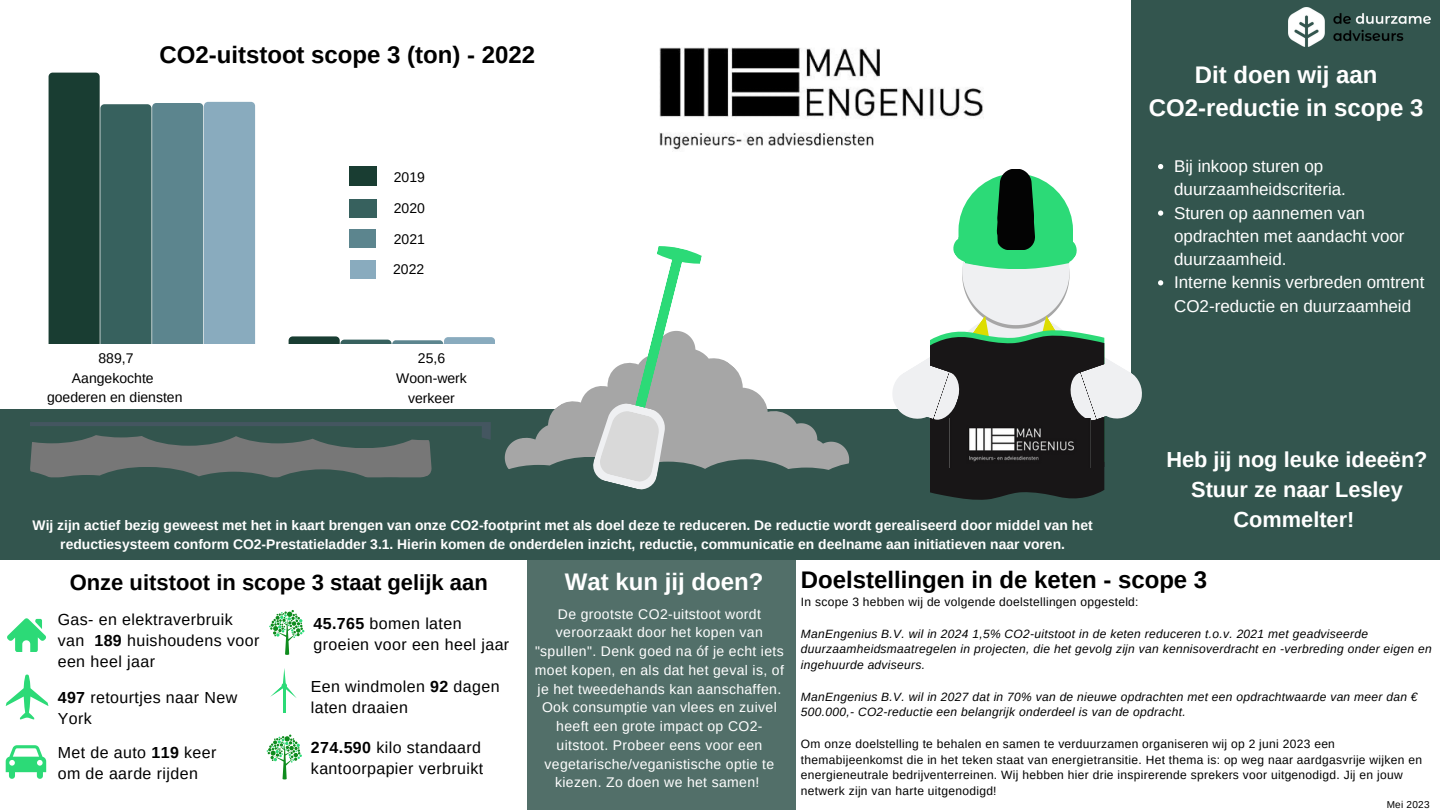
<style>
.page{position:relative;width:1440px;height:810px;background:#fff}
.page>*{position:absolute;margin:0;border:0;box-sizing:border-box;transform-origin:0 0}
.t1{font:700 24px "Arimo";color:#000}
.t2{font:700 24px "Arimo";color:#fff}
.t3{font:700 22px "Arimo";color:#000}
.t4{font:700 21.8px/30px "Arimo";color:#fff;text-align:center}
.t5{font:17px/23.2px "Arimo";color:#fff}
.t6{font:16px/21px "Arimo";letter-spacing:.025em;color:#000}
.t7{font:14px/18.8px "Arimo";letter-spacing:.025em;color:#fff;text-align:center}
.t8{font:14px "Arimo";color:#000}
.t9{font:700 13.9px/18.8px "Arimo";color:#fff;text-align:center}
.t10{font:12px/15.8px "Arimo";letter-spacing:.025em;color:#000}
.t11{font:italic 12px/15.8px "Arimo";letter-spacing:.025em;color:#000}
.t12{font:10px "Arimo";letter-spacing:.025em;color:#000}
.s1{font-weight:700}
</style>
<div class="page">
<div style="left:1131px;top:0;width:309px;height:517px;background:#33554e"></div>
<div style="left:527px;top:559px;width:269px;height:251px;background:#526f69"></div>
<svg style="left:7px;top:618px;width:39px;height:34px"></svg>
<svg style="left:6px;top:674px;width:42px;height:45px"></svg>
<svg style="left:269px;top:610px;width:35px;height:45px"></svg>
<svg style="left:6px;top:745px;width:40px;height:34px"></svg>
<div style="left:0;top:409px;width:1440px;height:78px;background:#33554e"></div>
<div style="left:0;top:467px;width:1440px;height:92px;background:#33554e"></div>
<img style="left:659px;top:47px;width:221px;height:26px">
<svg style="left:30px;top:73px;width:1112px;height:427px"></svg>
<img style="left:1289px;top:8px;width:142px;height:39px">
<img style="left:950px;top:418px;width:140px;height:49px">
<svg style="left:267px;top:735px;width:35px;height:45px"></svg>
<hr style="left:283px;top:686px;width:2px;height:27px;background:#2cda77">
<svg style="left:270px;top:668px;width:27px;height:30px"></svg>
<img style="left:349px;top:166px;width:27px;height:20px">
<img style="left:349px;top:200px;width:27px;height:18px">
<img style="left:349px;top:229px;width:27px;height:19px">
<img style="left:350px;top:260px;width:26px;height:18px">
<svg style="left:1158px;top:164px;width:5px;height:5px"></svg>
<svg style="left:1158px;top:210px;width:5px;height:6px"></svg>
<svg style="left:1158px;top:280px;width:5px;height:5px"></svg>
<p class="t1" style="left:159px;top:42px;width:377px">CO2-uitstoot scope 3 (ton) - 2022</p>
<p class="t8" style="left:394px;top:169px;width:33px">2019</p>
<p class="t8" style="left:394px;top:200px;width:33px">2020</p>
<p class="t8" style="left:394px;top:231px;width:33px">2021</p>
<p class="t8" style="left:393px;top:261px;width:33px">2022</p>
<p class="t8" style="left:99px;top:350px;width:37px">889,7</p>
<p class="t8" style="left:418px;top:350px;width:29px">25,6</p>
<p class="t8" style="left:72px;top:370px;width:83px">Aangekochte</p>
<p class="t8" style="left:47px;top:390px;width:137px">goederen en diensten</p>
<p class="t8" style="left:396px;top:370px;width:72px">Woon-werk</p>
<p class="t8" style="left:408px;top:390px;width:48px">verkeer</p>
<p class="t9" style="left:33px;top:516px;width:1062px">Wij zijn actief bezig geweest met het in kaart brengen van onze CO2-footprint met als doel deze te reduceren. De reductie wordt gerealiseerd door middel van het reductiesysteem conform CO2-Prestatieladder 3.1. Hierin komen de onderdelen inzicht, reductie, communicatie en deelname aan initiatieven naar voren.</p>
<p class="t2" style="left:1195px;top:62px;width:184px">Dit doen wij aan</p>
<p class="t2" style="left:1149px;top:95px;width:276px">CO2-reductie in scope 3</p>
<p class="t5" style="left:1174px;top:155px;width:173px">Bij inkoop sturen op duurzaamheidscriteria.</p>
<p class="t5" style="left:1174px;top:201px;width:232px">Sturen op aannemen van opdrachten met aandacht voor duurzaamheid.</p>
<p class="t5" style="left:1174px;top:271px;width:252px">Interne kennis verbreden omtrent<br>CO2-reductie en duurzaamheid</p>
<p class="t4" style="left:1166px;top:444px;width:263px">Heb jij nog leuke ideeën?<br>Stuur ze naar Lesley<br>Commelter!</p>
<p class="t3" style="left:70px;top:570px;width:420px">Onze uitstoot in scope 3 staat gelijk aan</p>
<p class="t2" style="left:565px;top:568px;width:200px">Wat kun jij doen?</p>
<p class="t1" style="left:801px;top:567px;width:408px">Doelstellingen in de keten - scope 3</p>
<p class="t6" style="left:58px;top:609px;width:203px">Gas- en elektraverbruik van <span class="s1">189</span> huishoudens voor een heel jaar</p>
<p class="t6" style="left:58px;top:687px;width:181px"><span class="s1">497</span> retourtjes naar New<br>York</p>
<p class="t6" style="left:58px;top:742px;width:160px">Met de auto <span class="s1">119</span> keer om de aarde rijden</p>
<p class="t6" style="left:313px;top:613px;width:197px"><span class="s1">45.765</span> bomen laten groeien voor een heel jaar</p>
<p class="t6" style="left:311px;top:675px;width:190px">Een windmolen <span class="s1">92</span> dagen laten draaien</p>
<p class="t6" style="left:311px;top:737px;width:174px"><span class="s1">274.590</span> kilo standaard kantoorpapier verbruikt</p>
<p class="t7" style="left:535px;top:604px;width:250px">De grootste CO2-uitstoot wordt veroorzaakt door het kopen van "spullen". Denk goed na óf je echt iets moet kopen, en als dat het geval is, of je het tweedehands kan aanschaffen.<br>Ook consumptie van vlees en zuivel heeft een grote impact op CO2- uitstoot. Probeer eens voor een vegetarische/veganistische optie te kiezen. Zo doen we het samen!</p>
<p class="t10" style="left:801px;top:594px;width:339px">In scope 3 hebben wij de volgende doelstellingen opgesteld:</p>
<p class="t11" style="left:801px;top:625px;width:632px">ManEngenius B.V. wil in 2024 1,5% CO2-uitstoot in de keten reduceren t.o.v. 2021 met geadviseerde duurzaamheidsmaatregelen in projecten, die het gevolg zijn van kennisoverdracht en -verbreding onder eigen en ingehuurde adviseurs.</p>
<p class="t11" style="left:801px;top:688px;width:618px">ManEngenius B.V. wil in 2027 dat in 70% van de nieuwe opdrachten met een opdrachtwaarde van meer dan €<br>500.000,- CO2-reductie een belangrijk onderdeel is van de opdracht.</p>
<p class="t10" style="left:801px;top:736px;width:623px">Om onze doelstelling te behalen en samen te verduurzamen organiseren wij op 2 juni 2023 een themabijeenkomst die in het teken staat van energietransitie. Het thema is: op weg naar aardgasvrije wijken en energieneutrale bedrijventerreinen. Wij hebben hier drie inspirerende sprekers voor uitgenodigd. Jij en jouw netwerk zijn van harte uitgenodigd!</p>
<p class="t12" style="left:1387px;top:798px;width:44px">Mei 2023</p>
</div>
